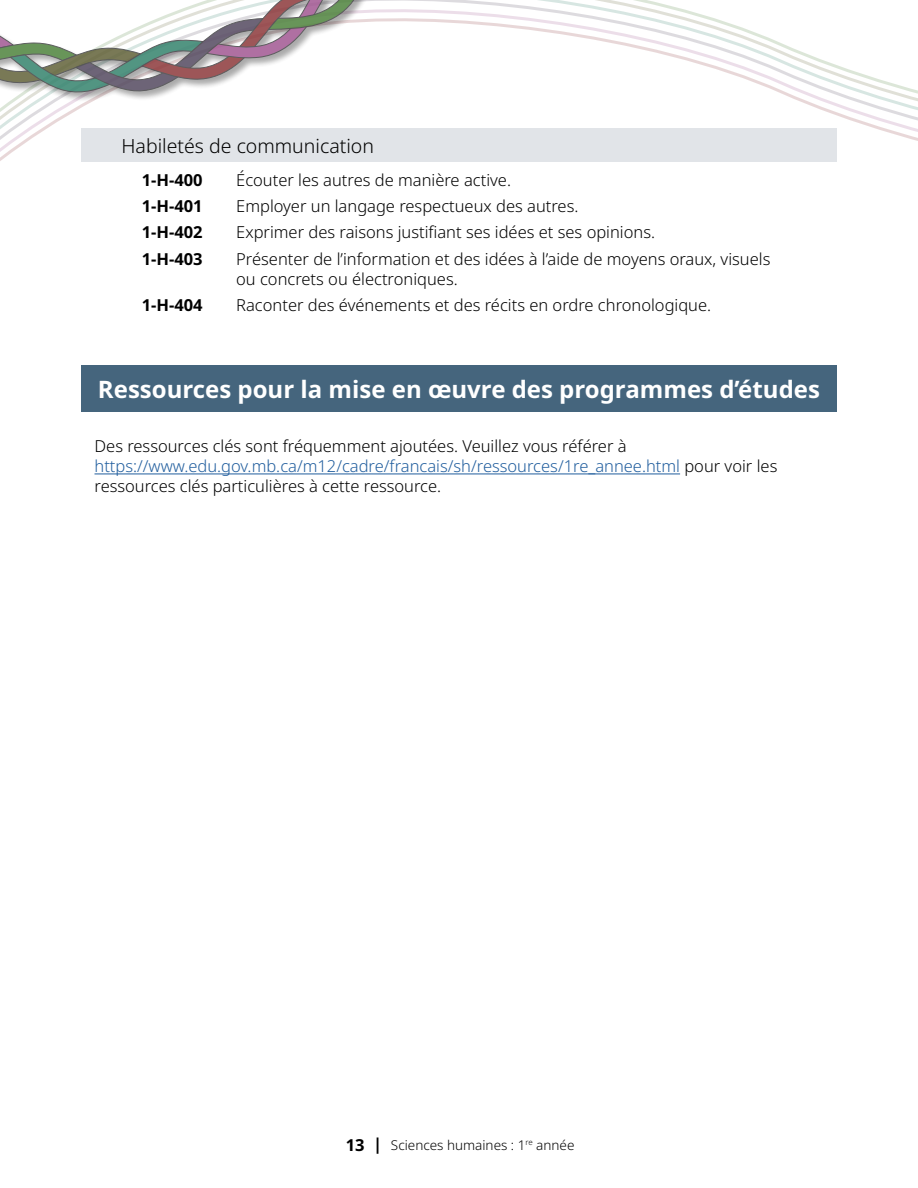
<style>
.page{position:relative;width:918px;height:1188px;background:#fff}
.page>*{position:absolute;margin:0;border:0;box-sizing:border-box;transform-origin:0 0}
.H2_White{font:700 24px "Noto Sans";color:#fff}
.GLO{font:300 19.5px "Noto Sans";color:#000}
.Learning_Outcome{font:300 16.5px/19.8px "Noto Sans";color:#000}
.Paragraph{font:300 16.5px/19.8px "Noto Sans";color:#000}
.Learning_Outcome-2{font:700 16.5px "Noto Sans";color:#000}
.t1{font:300 13.5px "Noto Sans";color:#000}
.s1{color:#215e9e}
.s2{font-weight:700;font-size:16.5px}
</style>
<div class="page">
<svg style="left:0;top:0;width:918px;height:161px"></svg>
<div style="left:0;top:0;width:515px;height:102px;background:#000;opacity:.4"></div>
<svg style="left:0;top:0;width:407px;height:96px"></svg>
<div style="left:81px;top:129px;width:756px;height:33px;background:#e1e4e8"></div>
<div style="left:81px;top:365px;width:756px;height:46px;background:#45657d"></div>
<hr style="left:94px;top:474px;width:586px;height:1px;background:#215e9e">
<h4 class="GLO" style="left:122px;top:132px;width:254px">Habiletés de communication</h4>
<p class="Learning_Outcome-2" style="left:142px;top:168px;width:63px">1-H-400</p>
<p class="Learning_Outcome" style="left:236px;top:170px;width:276px">Écouter les autres de manière active.</p>
<p class="Learning_Outcome-2" style="left:142px;top:195px;width:63px">1-H-401</p>
<p class="Learning_Outcome" style="left:236px;top:197px;width:344px">Employer un langage respectueux des autres.</p>
<p class="Learning_Outcome-2" style="left:142px;top:221px;width:63px">1-H-402</p>
<p class="Learning_Outcome" style="left:236px;top:223px;width:420px">Exprimer des raisons justifiant ses idées et ses opinions.</p>
<p class="Learning_Outcome-2" style="left:142px;top:247px;width:63px">1-H-403</p>
<p class="Learning_Outcome" style="left:236px;top:249px;width:536px">Présenter de l’information et des idées à l’aide de moyens oraux, visuels ou concrets ou électroniques.</p>
<p class="Learning_Outcome-2" style="left:142px;top:293px;width:63px">1-H-404</p>
<p class="Learning_Outcome" style="left:236px;top:295px;width:477px">Raconter des événements et des récits en ordre chronologique.</p>
<h2 class="H2_White" style="left:98px;top:372px;width:724px">Ressources pour la mise en œuvre des programmes d’études</h2>
<p class="Paragraph" style="left:94px;top:437px;width:684px">Des ressources clés sont fréquemment ajoutées. Veuillez vous référer à <span class="s1">https://www.edu.gov.mb.ca/m12/cadre/francais/sh/ressources/1re_annee.html</span> pour voir les ressources clés particulières à cette ressource.</p>
<p class="t1" style="left:346px;top:1135px;width:230px"><span class="s2">13 |</span> Sciences humaines : 1<sup>re</sup> année</p>
</div>
